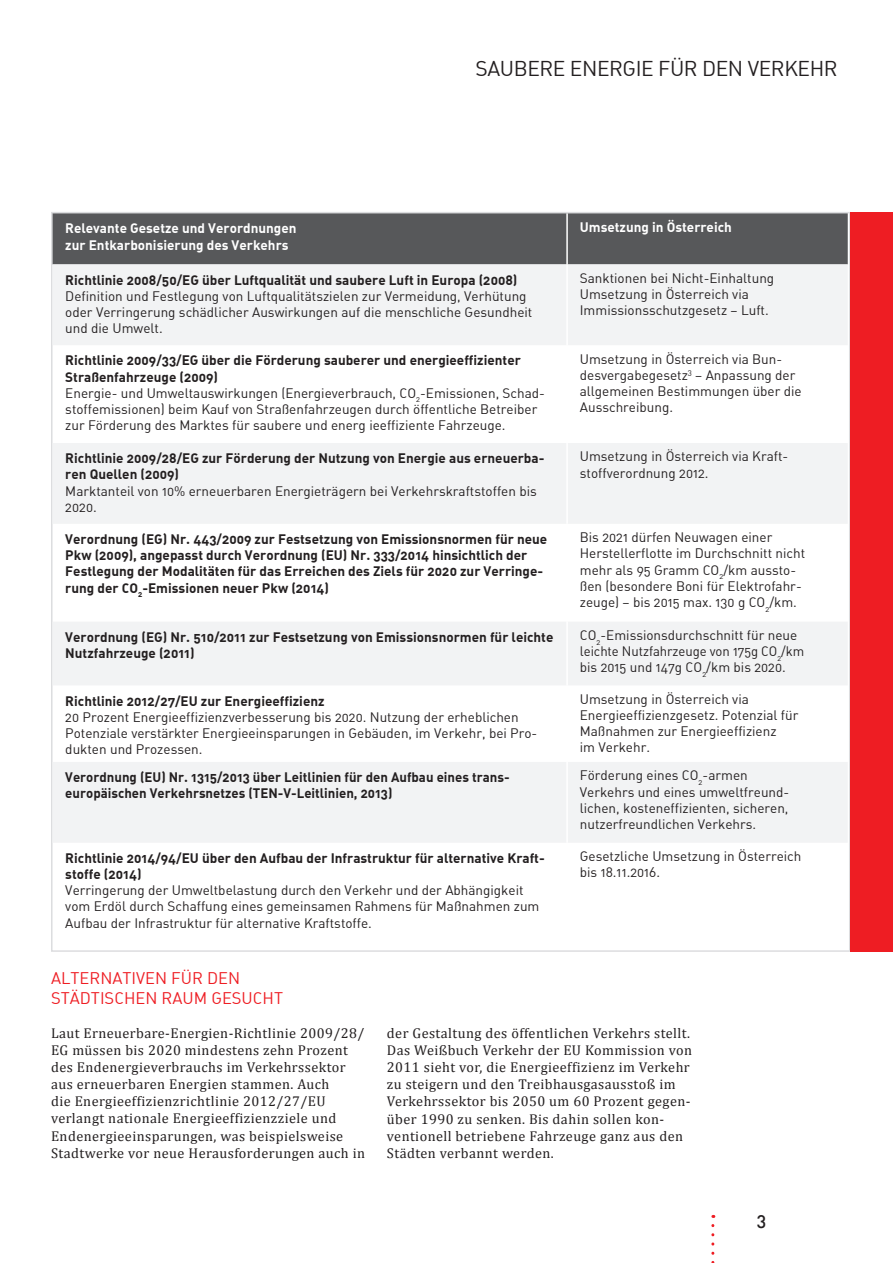
<style>
.page{position:relative;width:893px;height:1263px;background:#fff}
.page>*{position:absolute;margin:0;border:0;box-sizing:border-box;transform-origin:0 0}
.t1{font:21px "DIN Reg Alt Regular Alternate";letter-spacing:-.02em;color:#231f20}
.t2{font:18px "DIN Med Alt Medium Alternate";color:#231f20}
.t3{font:16.5px "DIN Reg Alt Regular Alternate";color:#ee1d23}
.t4{font:14.25px/17.1px "Cambria";letter-spacing:.03em;color:#231f20}
.t5{font:13.5px/16.2px "DIN Reg Alt Regular Alternate";color:#231f20}
.t6{font:13.5px/16.2px "DIN Bo Alt Bold Alternate";color:#231f20}
.t7{font:13.5px/16.2px "DIN Bo Alt Bold Alternate";color:#fff}
</style>
<div class="page">
<div style="left:850px;top:212px;width:43px;height:740px;background:#ee1d23"></div>
<div style="left:53px;top:213px;width:795px;height:51px;background:#57585a"></div>
<svg style="left:53px;top:264px;width:795px;height:578px;fill:#f2f3f4"></svg>
<hr style="left:566px;top:213px;width:2px;height:51px;background:#fff">
<hr style="left:566px;top:264px;width:2px;height:81px;background:#fff">
<hr style="left:566px;top:345px;width:2px;height:98px;background:#fff">
<hr style="left:566px;top:443px;width:2px;height:81px;background:#fff">
<hr style="left:566px;top:524px;width:2px;height:98px;background:#fff">
<hr style="left:566px;top:622px;width:2px;height:63px;background:#fff">
<hr style="left:566px;top:685px;width:2px;height:77px;background:#fff">
<hr style="left:566px;top:762px;width:2px;height:81px;background:#fff">
<svg style="left:711px;top:1225px;width:3px;height:38px"></svg>
<h1 class="t1" style="left:476px;top:55px;width:364px">Saubere Energie für den Verkehr</h1>
<p class="t7" style="left:65px;top:220px;width:233px">Relevante Gesetze und Verordnungen zur Entkarbonisierung des Verkehrs</p>
<p class="t7" style="left:580px;top:219px;width:154px">Umsetzung in Österreich</p>
<p class="t6" style="left:65px;top:271px;width:454px">Richtlinie 2008/50/EG über Luftqualität und saubere Luft in Europa (2008)</p>
<p class="t5" style="left:65px;top:287px;width:469px">Definition und Festlegung von Luftqualitätszielen zur Vermeidung, Verhütung oder Verringerung schädlicher Auswirkungen auf die menschliche Gesundheit und die Umwelt.</p>
<p class="t5" style="left:580px;top:270px;width:196px">Sanktionen bei Nicht-Einhaltung<br>Umsetzung in Österreich via<br>Immissionsschutzgesetz – Luft.</p>
<p class="t6" style="left:65px;top:352px;width:457px">Richtlinie 2009/33/EG über die Förderung sauberer und energieeffizienter<br>Straßenfahrzeuge (2009)</p>
<p class="t5" style="left:65px;top:384px;width:481px">Energie- und Umweltauswirkungen (Energieverbrauch, CO<sub>2</sub>-Emissionen, Schad&shy;stoffemissionen) beim Kauf von Straßenfahrzeugen durch öffentliche Betreiber zur Förderung des Marktes für saubere und energ ieeffiziente Fahrzeuge.</p>
<p class="t6" style="left:65px;top:449px;width:481px">Richtlinie 2009/28/EG zur Förderung der Nutzung von Energie aus erneuerba&shy;ren Quellen (2009)</p>
<p class="t5" style="left:65px;top:482px;width:473px">Marktanteil von 10% erneuerbaren Energieträgern bei Verkehrskraftstoffen bis<br>2020.</p>
<p class="t5" style="left:580px;top:350px;width:223px">Umsetzung in Österreich via Bun&shy;desvergabegesetz<sup>3</sup> – Anpassung der allgemeinen Bestimmungen über die<br>Ausschreibung.</p>
<p class="t5" style="left:580px;top:448px;width:210px">Umsetzung in Österreich via Kraft&shy;stoffverordnung 2012.</p>
<p class="t6" style="left:65px;top:530px;width:483px">Verordnung (EG) Nr. 443/2009 zur Festsetzung von Emissionsnormen für neue Pkw (2009), angepasst durch Verordnung (EU) Nr. 333/2014 hinsichtlich der Festlegung der Modalitäten für das Erreichen des Ziels für 2020 zur Verringe&shy;rung der CO<sub>2</sub>-Emissionen neuer Pkw (2014)</p>
<p class="t5" style="left:580px;top:529px;width:227px">Bis 2021 dürfen Neuwagen einer Herstellerflotte im Durchschnitt nicht mehr als 95 Gramm CO<sub>2</sub>/km aussto&shy;ßen (besondere Boni für Elektrofahr&shy;zeuge) – bis 2015 max. 130 g CO<sub>2</sub>/km.</p>
<p class="t6" style="left:65px;top:628px;width:490px">Verordnung (EG) Nr. 510/2011 zur Festsetzung von Emissionsnormen für leichte<br>Nutzfahrzeuge (2011)</p>
<p class="t5" style="left:580px;top:627px;width:226px">CO<sub>2</sub>-Emissionsdurchschnitt für neue leichte Nutzfahrzeuge von 175g CO<sub>2</sub>/km bis 2015 und 147g CO<sub>2</sub>/km bis 2020.</p>
<p class="t6" style="left:65px;top:692px;width:261px">Richtlinie 2012/27/EU zur Energieeffizienz</p>
<p class="t5" style="left:65px;top:708px;width:474px">20 Prozent Energieeffizienzverbesserung bis 2020. Nutzung der erheblichen<br>Potenziale verstärkter Energieeinsparungen in Gebäuden, im Verkehr, bei Pro&shy;dukten und Prozessen.</p>
<p class="t5" style="left:580px;top:691px;width:220px">Umsetzung in Österreich via<br>Energieeffizienzgesetz. Potenzial für<br>Maßnahmen zur Energieeffizienz<br>im Verkehr.</p>
<p class="t6" style="left:65px;top:768px;width:446px">Verordnung (EU) Nr. 1315/2013 über Leitlinien für den Aufbau eines trans&shy;europäischen Verkehrsnetzes (TEN-V-Leitlinien, 2013)</p>
<p class="t5" style="left:580px;top:767px;width:211px">Förderung eines CO<sub>2</sub>-armen Verkehrs und eines umweltfreund&shy;lichen, kosteneffizienten, sicheren, nutzerfreundlichen Verkehrs.</p>
<p class="t6" style="left:65px;top:849px;width:481px">Richtlinie 2014/94/EU über den Aufbau der Infrastruktur für alternative Kraft&shy;stoffe (2014)</p>
<p class="t5" style="left:65px;top:882px;width:476px">Verringerung der Umweltbelastung durch den Verkehr und der Abhängigkeit vom Erdöl durch Schaffung eines gemeinsamen Rahmens für Maßnahmen zum<br>Aufbau der Infrastruktur für alternative Kraftstoffe.</p>
<p class="t5" style="left:580px;top:848px;width:223px">Gesetzliche Umsetzung in Österreich bis 18.11.2016.</p>
<p class="t3" style="left:51px;top:968px;width:21px">Alternativen</p>
<p class="t3" style="left:171px;top:968px;width:11px">für</p>
<p class="t3" style="left:207px;top:968px;width:11px">den</p>
<p class="t3" style="left:51px;top:987px;width:40px">städtischen</p>
<p class="t3" style="left:162px;top:987px;width:23px">Raum</p>
<p class="t3" style="left:211px;top:987px;width:11px">gesucht</p>
<p class="t4" style="left:51px;top:1024px;width:316px">Laut Erneuerbare-Energien-Richtlinie 2009/28/ EG müssen bis 2020 mindestens zehn Prozent des Endenergieverbrauchs im Verkehrssektor aus erneuerbaren Energien stammen. Auch<br>die Energieeffizienzrichtlinie 2012/27/EU verlangt nationale Energieeffizienzziele und Endenergieeinsparungen, was beispielsweise Stadtwerke vor neue Herausforderungen auch in</p>
<p class="t4" style="left:387px;top:1024px;width:306px">der Gestaltung des öffentlichen Verkehrs stellt.<br>Das Weißbuch Verkehr der EU Kommission von 2011 sieht vor, die Energieeffizienz im Verkehr zu steigern und den Treibhausgasausstoß im Verkehrssektor bis 2050 um 60 Prozent gegen&shy;über 1990 zu senken. Bis dahin sollen kon&shy;ventionell betriebene Fahrzeuge ganz aus den Städten verbannt werden.</p>
<h2 class="t2" style="left:757px;top:1208px;width:11px">3</h2>
</div>
